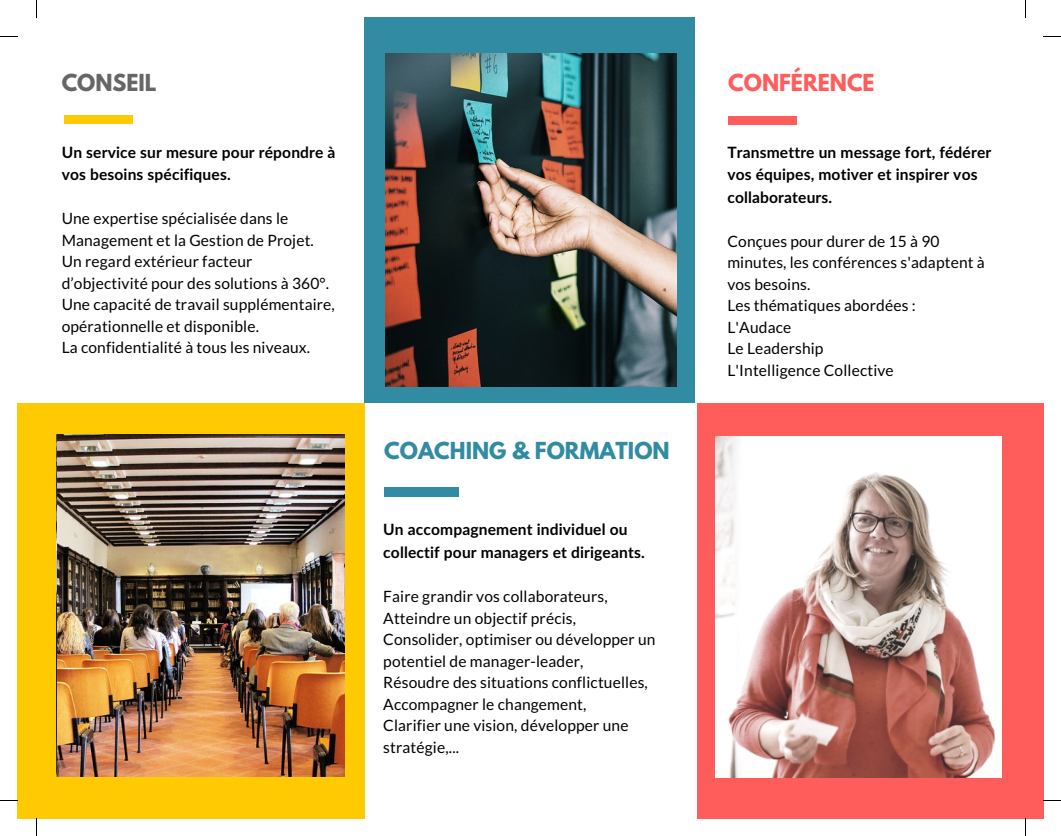
<style>
.page{position:relative;width:1061px;height:836px;background:#fff}
.page>*{position:absolute;margin:0;border:0;box-sizing:border-box;transform-origin:0 0}
.t1{font:700 20.75px "League Spartan";color:#318ba2}
.t2{font:700 20.75px "League Spartan";color:#ff5c5c}
.t3{font:700 20.75px "League Spartan";color:#666}
.t4{font:15.62px/21.5px "Lato";letter-spacing:.01em;color:#000}
.t5{font:700 15.62px/22.5px "Lato";letter-spacing:.01em;color:#000}
</style>
<div class="page">
<div style="left:18px;top:403px;width:347px;height:415px;background:#ffca02"></div>
<div style="left:697px;top:403px;width:346px;height:415px;background:#ff5c5c"></div>
<img style="left:715px;top:436px;width:286px;height:341px">
<div style="left:364px;top:18px;width:331px;height:385px;background:#318ba2"></div>
<img style="left:385px;top:53px;width:291px;height:333px">
<div style="left:65px;top:115px;width:68px;height:9px;background:#ffca02"></div>
<div style="left:384px;top:488px;width:75px;height:9px;background:#318ba2"></div>
<div style="left:728px;top:116px;width:69px;height:9px;background:#ff5c5c"></div>
<img style="left:57px;top:434px;width:287px;height:342px">
<svg style="left:36px;top:0;width:1px;height:18px"></svg>
<svg style="left:0;top:36px;width:18px;height:1px"></svg>
<svg style="left:1025px;top:0;width:1px;height:18px"></svg>
<svg style="left:1043px;top:36px;width:18px;height:1px"></svg>
<svg style="left:1025px;top:818px;width:1px;height:18px"></svg>
<svg style="left:1043px;top:800px;width:18px;height:1px"></svg>
<svg style="left:36px;top:818px;width:1px;height:18px"></svg>
<svg style="left:0;top:800px;width:18px;height:1px"></svg>
<h1 class="t3" style="left:62px;top:72px;width:96px">CONSEIL</h1>
<p class="t5" style="left:62px;top:140px;width:275px">Un service sur mesure pour répondre à vos besoins spécifiques.</p>
<p class="t4" style="left:62px;top:207px;width:275px">Une expertise spécialisée dans le Management et la Gestion de Projet.<br>Un regard extérieur facteur d’objectivité pour des solutions à 360°.<br>Une capacité de travail supplémentaire, opérationnelle et disponible.<br>La confidentialité à tous les niveaux.</p>
<h1 class="t1" style="left:384px;top:441px;width:287px">COACHING &amp; FORMATION</h1>
<p class="t5" style="left:383px;top:518px;width:263px">Un accompagnement individuel ou collectif pour managers et dirigeants.</p>
<p class="t4" style="left:383px;top:585px;width:274px">Faire grandir vos collaborateurs,<br>Atteindre un objectif précis,<br>Consolider, optimiser ou développer un potentiel de manager-leader,<br>Résoudre des situations conflictuelles,<br>Accompagner le changement,<br>Clarifier une vision, développer une stratégie,...</p>
<h1 class="t2" style="left:728px;top:72px;width:148px">CONFÉRENCE</h1>
<p class="t5" style="left:727px;top:140px;width:265px">Transmettre un message fort, fédérer vos équipes, motiver et inspirer vos collaborateurs.</p>
<p class="t4" style="left:727px;top:230px;width:259px">Conçues pour durer de 15 à 90 minutes, les conférences s'adaptent à vos besoins.<br>Les thématiques abordées :<br>L'Audace<br>Le Leadership<br>L'Intelligence Collective</p>
</div>
